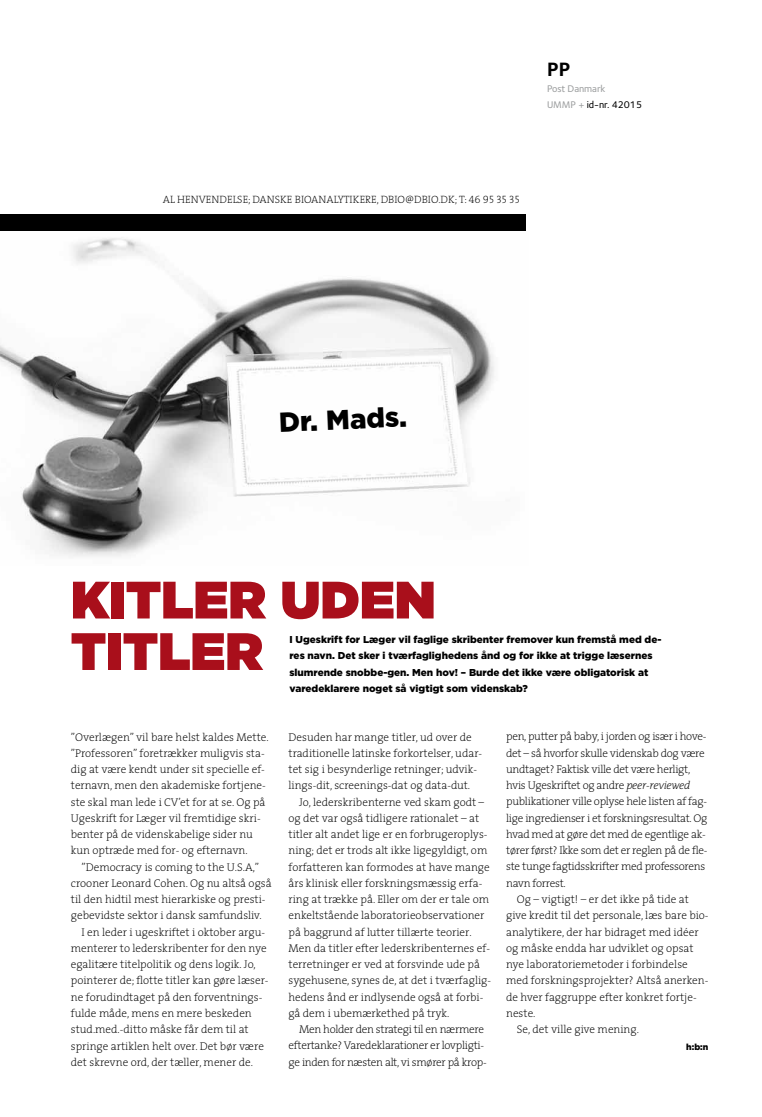
<style>
.page{position:relative;width:762px;height:1117px;background:#fff}
.page>*{position:absolute;margin:0;border:0;box-sizing:border-box;transform-origin:0 0}
.t1{font:900 52.5px/51.5px "Gotham";color:#a90f1b}
.t2{font:900 27.5px "Gotham";color:#000}
.t3{font:20px "Foundry Sterling Bold OSF";color:#000}
.t4{font:200 11.25px/16.2px "The Serif";color:#000}
.t5{font:200 11.25px/16.2px "The Serif";letter-spacing:-.025em;color:#000}
.t6{font:10.62px "The Serif Extra Light Caps";color:#000}
.t7{font:900 10px/16.2px "Gotham";color:#000}
.t8{font:500 10px/16.2px "Foundry Sterling";letter-spacing:-.005em;color:#9c9e9f}
.t9{font:900 8.75px "Gotham";color:#000}
.s1{color:#000}
.s2{font-style:italic}
</style>
<div class="page">
<div style="left:0;top:214px;width:526px;height:17px;background:#000"></div>
<img style="left:0;top:238px;width:494px;height:319px">
<h3 class="t3" style="left:547px;top:57px;width:25px">PP</h3>
<p class="t8" style="left:547px;top:80px;width:97px">Post Danmark<br>UMMP + <span class="s1">id-nr. 42015</span></p>
<p class="t6" style="left:163px;top:190px;width:105px">AL HENVENDELSE; DANS</p>
<p class="t6" style="left:280px;top:190px;width:39px">KE BIOANAL</p>
<p class="t6" style="left:338px;top:190px;width:183px">YTIKERE, DBIO@DBIO.DK; T: 46 95 35 35</p>
<h2 class="t2" style="left:278px;top:403px;width:130px;rotate:-2deg">Dr. Mads.</h2>
<h1 class="t1" style="left:71px;top:573px;width:366px">KITLER UDEN<br>TITLER</h1>
<p class="t7" style="left:289px;top:631px;width:373px">I Ugeskrift for Læger vil faglige skribenter fremover kun fremstå med de&shy;res navn. Det sker i tværfaglighedens ånd og for ikke at trigge læsernes slumrende snobbe-gen. Men hov! – Burde det ikke være obligatorisk at varedeklarere noget så vigtigt som videnskab?</p>
<p class="t4" style="left:71px;top:728px;width:199px">”Overlægen” vil bare helst kaldes Mette. ”Professoren” foretrækker muligvis sta&shy;dig at være kendt under sit specielle ef&shy;ternavn, men den akademiske fortjene&shy;ste skal man lede i CV’et for at se. Og på Ugeskrift for Læger vil fremtidige skri&shy;benter på de videnskabelige sider nu kun optræde med for- og efternavn.</p>
<p class="t4" style="left:81px;top:858px;width:179px">”Democracy is coming to the U.S.A,”</p>
<p class="t4" style="left:71px;top:874px;width:202px">crooner Leonard Cohen. Og nu altså også</p>
<p class="t4" style="left:71px;top:890px;width:196px">til den hidtil mest hierarkiske og presti-</p>
<p class="t4" style="left:71px;top:906px;width:192px">gebevidste sektor i dansk samfundsliv.</p>
<p class="t4" style="left:81px;top:923px;width:185px">I en leder i ugeskriftet i oktober argu-</p>
<p class="t4" style="left:71px;top:939px;width:197px">menterer to lederskribenter for den nye</p>
<p class="t4" style="left:71px;top:955px;width:186px">egalitære titelpolitik og dens logik. Jo,</p>
<p class="t4" style="left:71px;top:971px;width:199px">pointerer de; flotte titler kan gøre læser-</p>
<p class="t4" style="left:71px;top:988px;width:193px">ne forudindtaget på den forventnings-</p>
<p class="t4" style="left:71px;top:1004px;width:182px">fulde måde, mens en mere beskeden</p>
<p class="t4" style="left:71px;top:1020px;width:179px">stud.med.-ditto måske får dem til at</p>
<p class="t4" style="left:71px;top:1036px;width:195px">springe artiklen helt over. Det bør være</p>
<p class="t4" style="left:71px;top:1053px;width:184px">det skrevne ord, der tæller, mener de.</p>
<p class="t4" style="left:288px;top:728px;width:195px">Desuden har mange titler, ud over de traditionelle latinske forkortelser, udar&shy;tet sig i besynderlige retninger; udvik&shy;lings-dit, screenings-dat og data-dut.</p>
<p class="t4" style="left:288px;top:793px;width:204px;text-indent:11px">Jo, lederskribenterne ved skam godt – og det var også tidligere rationalet – at titler alt andet lige er en forbrugeroplys&shy;ning; det er trods alt ikke ligegyldigt, om forfatteren kan formodes at have mange års klinisk eller forskningsmæssig erfa&shy;ring at trække på. Eller om der er tale om enkeltstående laboratorieobservationer på baggrund af lutter tillærte teorier.<br>Men da titler efter lederskribenternes ef&shy;terretninger er ved at forsvinde ude på sygehusene, synes de, at det i tværfaglig&shy;hedens ånd er indlysende også at forbi&shy;gå dem i ubemærkethed på tryk.</p>
<p class="t5" style="left:288px;top:1020px;width:200px;text-indent:11px">Men holder den strategi til en nærmere eftertanke? Varedeklarationer er lovpligti&shy;ge inden for næsten alt, vi smører på krop-</p>
<p class="t5" style="left:506px;top:728px;width:202px">pen, putter på baby, i jorden og især i hove-</p>
<p class="t5" style="left:506px;top:744px;width:200px">det – så hvorfor skulle videnskab dog være</p>
<p class="t5" style="left:506px;top:760px;width:186px">undtaget? Faktisk ville det være herligt,</p>
<p class="t5" style="left:506px;top:776px;width:186px">hvis Ugeskriftet og andre <span class="s2">peer-reviewed</span></p>
<p class="t5" style="left:506px;top:793px;width:202px">publikationer ville oplyse hele listen af fag-</p>
<p class="t5" style="left:506px;top:809px;width:203px">lige ingredienser i et forskningsresultat. Og</p>
<p class="t5" style="left:506px;top:825px;width:201px">hvad med at gøre det med de egentlige ak-</p>
<p class="t5" style="left:506px;top:841px;width:203px">tører først? Ikke som det er reglen på de fle-</p>
<p class="t5" style="left:506px;top:858px;width:201px">ste tunge fagtidsskrifter med professorens</p>
<p class="t5" style="left:506px;top:874px;width:61px">navn forrest.</p>
<p class="t4" style="left:517px;top:890px;width:174px">Og – vigtigt! – er det ikke på tide at</p>
<p class="t4" style="left:506px;top:906px;width:204px">give kredit til det personale, læs bare bio-</p>
<p class="t4" style="left:506px;top:922px;width:194px">analytikere, der har bidraget med idéer</p>
<p class="t4" style="left:506px;top:939px;width:189px">og måske endda har udviklet og opsat</p>
<p class="t4" style="left:506px;top:955px;width:183px">nye laboratoriemetoder i forbindelse</p>
<p class="t4" style="left:506px;top:971px;width:204px">med forskningsprojekter? Altså anerken-</p>
<p class="t4" style="left:506px;top:987px;width:192px">de hver faggruppe efter konkret fortje-</p>
<p class="t4" style="left:506px;top:1004px;width:31px">neste.</p>
<p class="t4" style="left:517px;top:1020px;width:124px">Se, det ville give mening.</p>
<p class="t9" style="left:686px;top:1040px;width:24px">h:b:n</p>
</div>
